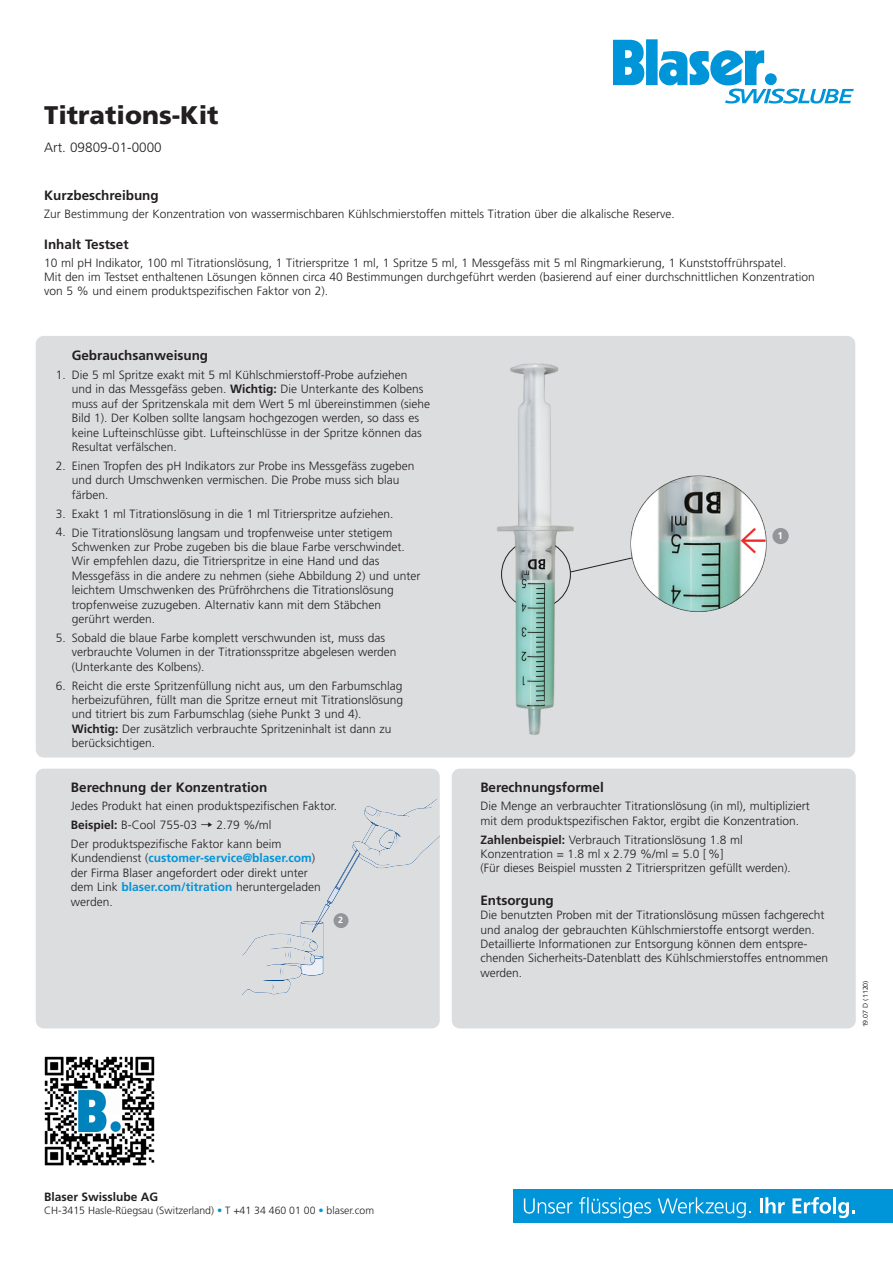
<style>
.page{position:relative;width:893px;height:1263px;background:#fff}
.page>*{position:absolute;margin:0;border:0;box-sizing:border-box;transform-origin:0 0}
.t1{font:31.65px "Acumin Pro";color:#ee2928}
.t2{font:900 25.5px "Frutiger LT Std";color:#231f20}
.t3{font:700 13.5px "Frutiger LT Std";color:#231f20}
.t4{font:300 13.5px "Frutiger LT Std";color:#231f20}
.t5{font:300 12px/14.4px "Frutiger LT Std";color:#231f20}
.t6{font:700 12px "Frutiger LT Std";color:#231f20}
.t7{font:300 10.5px "Frutiger LT Std";color:#231f20}
.t8{font:700 9.75px "Frutiger";color:#fff}
.t9{font:700 9px "Frutiger";color:#fff}
.t10{font:7.05px "Syntax";color:#231f20}
.s1{font-weight:700}
.s2{font-family:"ST Heiti SC"}
.s3{font-weight:700;color:#0095d9}
.s4{color:#0095d9}
</style>
<div class="page">
<div style="left:36px;top:336px;width:819px;height:421px;background:#dcdddf;border-radius:8px"></div>
<div style="left:452px;top:769px;width:404px;height:259px;background:#dcdddf;border-radius:8px"></div>
<div style="left:646px;top:39px;width:12px;height:46px;background:#0095d9"></div>
<svg style="left:613px;top:40px;width:32px;height:45px"></svg>
<svg style="left:659px;top:50px;width:195px;height:54px"></svg>
<img style="left:44px;top:1056px;width:111px;height:110px">
<img style="left:497px;top:363px;width:77px;height:372px">
<img style="left:630px;top:475px;width:156px;height:137px">
<svg style="left:570px;top:557px;width:63px;height:15px"></svg>
<div style="left:772px;top:528px;width:17px;height:16px;background:#939598;border-radius:50%"></div>
<div style="left:241px;top:799px;width:199px;height:196px;background:#dcdddf"></div>
<div style="left:334px;top:913px;width:14px;height:15px;background:#939598;border-radius:50%"></div>
<div style="left:514px;top:1189px;width:379px;height:34px;background:#0095d9"></div>
<svg style="left:524px;top:1198px;width:48px;height:15px"></svg>
<svg style="left:579px;top:1197px;width:72px;height:21px"></svg>
<svg style="left:658px;top:1197px;width:93px;height:21px"></svg>
<hr style="left:760px;top:1198px;width:3px;height:15px;background:#fff">
<svg style="left:765px;top:1197px;width:20px;height:16px"></svg>
<svg style="left:792px;top:1197px;width:39px;height:16px"></svg>
<hr style="left:833px;top:1197px;width:3px;height:16px;background:#fff">
<svg style="left:838px;top:1202px;width:17px;height:16px"></svg>
<h2 class="t2" style="left:44px;top:99px;width:176px">Titrations-Kit</h2>
<p class="t4" style="left:44px;top:139px;width:119px">Art. 09809-01-0000</p>
<p class="t3" style="left:44px;top:188px;width:116px">Kurzbeschreibung</p>
<p class="t5" style="left:44px;top:207px;width:632px">Zur Bestimmung der Konzentration von wassermischbaren Kühlschmierstoffen mittels Titration über die alkalische Reserve.</p>
<p class="t3" style="left:44px;top:236px;width:86px">Inhalt Testset</p>
<p class="t5" style="left:44px;top:255px;width:772px">10 ml pH Indikator, 100 ml Titrationslösung, 1 Titrierspritze 1 ml, 1 Spritze 5 ml, 1 Messgefäss mit 5 ml Ringmarkierung, 1 Kunststoffrührspatel.<br>Mit den im Testset enthaltenen Lösungen können circa 40 Bestimmungen durchgeführt werden (basierend auf einer durchschnittlichen Konzentration von 5 % und einem produktspezifischen Faktor von 2).</p>
<p class="t3" style="left:72px;top:347px;width:138px">Gebrauchsanweisung</p>
<p class="t5" style="left:72px;top:368px;width:360px">Die 5 ml Spritze exakt mit 5 ml Kühlschmierstoff-Probe aufziehen und in das Messgefäss geben. <span class="s1">Wichtig:</span> Die Unterkante des Kolbens muss auf der Spritzenskala mit dem Wert 5 ml übereinstimmen (siehe Bild 1). Der Kolben sollte langsam hochgezogen werden, so dass es keine Lufteinschlüsse gibt. Lufteinschlüsse in der Spritze können das Resultat verfälschen.</p>
<p class="t5" style="left:72px;top:459px;width:344px">Einen Tropfen des pH Indikators zur Probe ins Messgefäss zugeben und durch Umschwenken vermischen. Die Probe muss sich blau färben.</p>
<p class="t5" style="left:72px;top:504px;width:323px;line-height:18.9px">Exakt 1 ml Titrationslösung in die 1 ml Titrierspritze aufziehen.<br>Die Titrationslösung langsam und tropfenweise unter stetigem</p>
<p class="t5" style="left:72px;top:540px;width:350px">Schwenken zur Probe zugeben bis die blaue Farbe verschwindet.<br>Wir empfehlen dazu, die Titrierspritze in eine Hand und das Messgefäss in die andere zu nehmen (siehe Abbildung 2) und unter leichtem Umschwenken des Prüfröhrchens die Titrationslösung tropfenweise zuzugeben. Alternativ kann mit dem Stäbchen gerührt werden.</p>
<p class="t5" style="left:72px;top:631px;width:326px">Sobald die blaue Farbe komplett verschwunden ist, muss das verbrauchte Volumen in der Titrationsspritze abgelesen werden (Unterkante des Kolbens).</p>
<p class="t5" style="left:72px;top:678px;width:333px">Reicht die erste Spritzenfüllung nicht aus, um den Farbumschlag herbeizuführen, füllt man die Spritze erneut mit Titrationslösung und titriert bis zum Farbumschlag (siehe Punkt 3 und 4).<br><span class="s1">Wichtig:</span> Der zusätzlich verbrauchte Spritzeninhalt ist dann zu berücksichtigen.</p>
<p class="t5" style="left:56px;top:368px;width:12px">1.</p>
<p class="t5" style="left:56px;top:459px;width:12px">2.</p>
<p class="t5" style="left:56px;top:504px;width:12px;line-height:18.9px">3.<br>4.</p>
<p class="t5" style="left:56px;top:631px;width:12px">5.</p>
<p class="t5" style="left:56px;top:678px;width:12px">6.</p>
<p class="t3" style="left:71px;top:779px;width:198px">Berechnung der Konzentration</p>
<p class="t5" style="left:71px;top:797px;width:268px;line-height:18.9px">Jedes Produkt hat einen produktspezifischen Faktor.<br><span class="s1">Beispiel:</span> B-Cool 755-03 <span class="s2">→</span> 2.79 %/ml<br>Der produktspezifische Faktor kann beim</p>
<p class="t5" style="left:71px;top:851px;width:251px">Kundendienst (<span class="s3">customer-service@blaser.com</span>) der Firma Blaser angefordert oder direkt unter dem Link <span class="s3">blaser.com/titration</span> heruntergeladen werden.</p>
<p class="t9" style="left:338px;top:915px;width:7px">2</p>
<h1 class="t1" style="left:739px;top:519px;width:29px">←</h1>
<p class="t8" style="left:777px;top:530px;width:7px">1</p>
<p class="t3" style="left:480px;top:779px;width:125px">Berechnungsformel</p>
<p class="t5" style="left:480px;top:799px;width:331px">Die Menge an verbrauchter Titrationslösung (in ml), multipliziert mit dem produktspezifischen Faktor, ergibt die Konzentration.</p>
<p class="t5" style="left:480px;top:832px;width:312px"><span class="s1">Zahlenbeispiel:</span> Verbrauch Titrationslösung 1.8 ml<br>Konzentration = 1.8 ml x 2.79 %/ml = 5.0 [%]<br>(Für dieses Beispiel mussten 2 Titrierspritzen gefüllt werden).</p>
<p class="t3" style="left:480px;top:892px;width:75px">Entsorgung</p>
<p class="t5" style="left:480px;top:908px;width:349px">Die benutzten Proben mit der Titrationslösung müssen fachgerecht und analog der gebrauchten Kühlschmierstoffe entsorgt werden.<br>Detaillierte Informationen zur Entsorgung können dem entspre&shy;chenden Sicherheits-Datenblatt des Kühlschmierstoffes entnommen werden.</p>
<p class="t10" style="left:861px;top:1027px;width:49px;rotate:-90deg">19.07 D (1120)</p>
<p class="t6" style="left:44px;top:1190px;width:116px">Blaser Swisslube AG</p>
<p class="t7" style="left:44px;top:1204px;width:331px">CH-3415 Hasle-Rüegsau (Switzerland) <span class="s4">•</span> T +41 34 460 01 00 <span class="s4">•</span> blaser.com</p>
</div>
